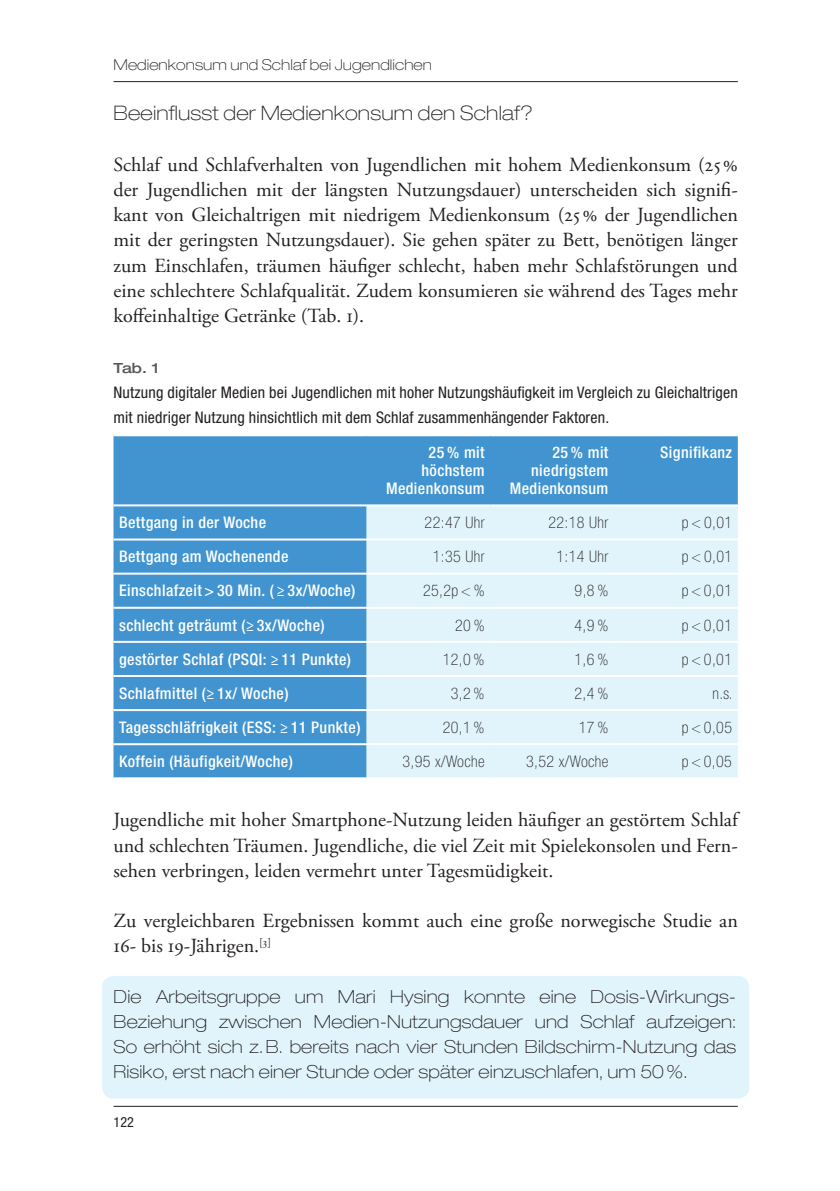
<style>
.page{position:relative;width:840px;height:1191px;background:#fff}
.page>*{position:absolute;margin:0;border:0;box-sizing:border-box;transform-origin:0 0}
.t1{font:20px/25.2px "Adobe Garamond Pro";color:#231f20;text-align:justify}
.t2{font:100 expanded 20px "Helvetica Neue LT Pro";letter-spacing:.01em;color:#231f20}
.t3{font:100 expanded 18px/25.2px "Helvetica Neue LT Pro";letter-spacing:.01em;color:#231f20;text-align:justify}
.t4{font:500 condensed 16px/18px "Helvetica Neue LT Std";letter-spacing:.025em;color:#fff;text-align:right}
.t5{font:condensed 16px/25.2px "Helvetica Neue LT Std";letter-spacing:.01em;color:#231f20}
.t6{font:100 condensed 16px "Helvetica Neue LT Std";letter-spacing:.025em;color:#231f20}
.t7{font:100 expanded 15px "Helvetica Neue LT Pro";letter-spacing:.005em;color:#231f20}
.t8{font:500 expanded 14px "Helvetica Neue LT Pro";color:#57585a}
.t9{font:condensed 14px "Helvetica Neue LT Std";color:#231f20}
</style>
<div class="page">
<hr style="left:113px;top:1106px;width:624px;height:1px;background:#231f20">
<hr style="left:113px;top:81px;width:624px;height:1px;background:#231f20">
<div style="left:113px;top:436px;width:624px;height:341px;background:#4194d0"></div>
<div style="left:366px;top:506px;width:371px;height:271px;background:#e1f4fc"></div>
<hr style="left:113px;top:538px;width:253px;height:2px;background:#fff">
<hr style="left:113px;top:572px;width:253px;height:2px;background:#fff">
<hr style="left:113px;top:607px;width:253px;height:2px;background:#fff">
<hr style="left:113px;top:641px;width:253px;height:2px;background:#fff">
<hr style="left:113px;top:675px;width:253px;height:2px;background:#fff">
<hr style="left:113px;top:709px;width:253px;height:2px;background:#fff">
<hr style="left:113px;top:743px;width:253px;height:2px;background:#fff">
<hr style="left:366px;top:538px;width:124px;height:2px;background:#fff">
<hr style="left:490px;top:538px;width:123px;height:2px;background:#fff">
<hr style="left:613px;top:538px;width:124px;height:2px;background:#fff">
<hr style="left:366px;top:572px;width:124px;height:2px;background:#fff">
<hr style="left:490px;top:572px;width:123px;height:2px;background:#fff">
<hr style="left:613px;top:572px;width:124px;height:2px;background:#fff">
<hr style="left:366px;top:607px;width:124px;height:2px;background:#fff">
<hr style="left:490px;top:607px;width:123px;height:2px;background:#fff">
<hr style="left:613px;top:607px;width:124px;height:2px;background:#fff">
<hr style="left:366px;top:641px;width:124px;height:2px;background:#fff">
<hr style="left:490px;top:641px;width:123px;height:2px;background:#fff">
<hr style="left:613px;top:641px;width:124px;height:2px;background:#fff">
<hr style="left:366px;top:675px;width:124px;height:2px;background:#fff">
<hr style="left:490px;top:675px;width:123px;height:2px;background:#fff">
<hr style="left:613px;top:675px;width:124px;height:2px;background:#fff">
<hr style="left:366px;top:709px;width:124px;height:2px;background:#fff">
<hr style="left:490px;top:709px;width:123px;height:2px;background:#fff">
<hr style="left:613px;top:709px;width:124px;height:2px;background:#fff">
<hr style="left:366px;top:743px;width:124px;height:2px;background:#fff">
<hr style="left:490px;top:743px;width:123px;height:2px;background:#fff">
<hr style="left:613px;top:743px;width:124px;height:2px;background:#fff">
<hr style="left:113px;top:504px;width:253px;height:2px;background:#fff">
<hr style="left:366px;top:504px;width:124px;height:2px;background:#fff">
<hr style="left:490px;top:504px;width:123px;height:2px;background:#fff">
<hr style="left:613px;top:504px;width:124px;height:2px;background:#fff">
<div style="left:102px;top:976px;width:646px;height:122px;background:#e1f4fc;border-radius:11px"></div>
<p class="t7" style="left:113px;top:55px;width:320px">Medienkonsum und Schlaf bei Jugendlichen</p>
<p class="t2" style="left:113px;top:101px;width:421px">Beeinflusst der Medienkonsum den Schlaf?</p>
<p class="t1" style="left:113px;top:153px;width:625px">Schlaf und Schlafverhalten von Jugendlichen mit hohem Medienkonsum (25% der Jugendlichen mit der längsten Nutzungsdauer) unterscheiden sich signifi&shy;kant von Gleichaltrigen mit niedrigem Medienkonsum (25% der Jugendlichen mit der geringsten Nutzungsdauer). Sie gehen später zu Bett, benötigen länger zum Einschlafen, träumen häufiger schlecht, haben mehr Schlafstörungen und eine schlechtere Schlafqualität. Zudem konsumieren sie während des Tages mehr koffeinhaltige Getränke (Tab. 1).</p>
<p class="t8" style="left:113px;top:358px;width:47px">Tab. 1</p>
<p class="t5" style="left:113px;top:379px;width:625px">Nutzung digitaler Medien bei Jugendlichen mit hoher Nutzungshäufigkeit im Vergleich zu Gleichaltrigen mit niedriger Nutzung hinsichtlich mit dem Schlaf zusammenhängender Faktoren.</p>
<p class="t4" style="left:386px;top:443px;width:100px">25 % mit höchstem<br>Medienkonsum</p>
<p class="t4" style="left:509px;top:443px;width:100px">25 % mit niedrigstem<br>Medienkonsum</p>
<p class="t4" style="left:660px;top:443px;width:73px">Signifikanz</p>
<p class="t4" style="left:119px;top:513px;width:148px">Bettgang in der Woche</p>
<p class="t6" style="left:424px;top:513px;width:61px">22:47 Uhr</p>
<p class="t6" style="left:548px;top:513px;width:61px">22:18 Uhr</p>
<p class="t6" style="left:681px;top:513px;width:52px">p &lt; 0,01</p>
<p class="t4" style="left:119px;top:547px;width:171px">Bettgang am Wochenende</p>
<p class="t6" style="left:432px;top:547px;width:53px">1:35 Uhr</p>
<p class="t6" style="left:556px;top:547px;width:53px">1:14 Uhr</p>
<p class="t6" style="left:681px;top:547px;width:52px">p &lt; 0,01</p>
<p class="t4" style="left:119px;top:581px;width:237px">Einschlafzeit &gt; 30 Min. ( ≥ 3x/Woche)</p>
<p class="t6" style="left:423px;top:582px;width:63px">25,2p &lt; %</p>
<p class="t6" style="left:574px;top:582px;width:35px">9,8 %</p>
<p class="t6" style="left:681px;top:582px;width:52px">p &lt; 0,01</p>
<p class="t4" style="left:119px;top:615px;width:207px">schlecht geträumt (≥ 3x/Woche)</p>
<p class="t6" style="left:455px;top:616px;width:31px">20%</p>
<p class="t6" style="left:574px;top:616px;width:35px">4,9 %</p>
<p class="t6" style="left:681px;top:616px;width:52px">p &lt; 0,01</p>
<p class="t4" style="left:119px;top:649px;width:233px">gestörter Schlaf (PSQI: ≥ 11 Punkte)</p>
<p class="t6" style="left:442px;top:650px;width:43px">12,0 %</p>
<p class="t6" style="left:574px;top:650px;width:35px">1,6 %</p>
<p class="t6" style="left:681px;top:650px;width:52px">p &lt; 0,01</p>
<p class="t4" style="left:119px;top:684px;width:171px">Schlafmittel (≥ 1x/ Woche)</p>
<p class="t6" style="left:450px;top:684px;width:35px">3,2 %</p>
<p class="t6" style="left:574px;top:684px;width:35px">2,4 %</p>
<p class="t6" style="left:712px;top:684px;width:22px">n.s.</p>
<p class="t4" style="left:119px;top:718px;width:243px">Tagesschläfrigkeit (ESS: ≥ 11 Punkte)</p>
<p class="t6" style="left:442px;top:718px;width:43px">20,1 %</p>
<p class="t6" style="left:578px;top:718px;width:31px">17%</p>
<p class="t6" style="left:681px;top:718px;width:52px">p &lt; 0,05</p>
<p class="t4" style="left:119px;top:752px;width:175px">Koffein (Häufigkeit/Woche)</p>
<p class="t6" style="left:402px;top:752px;width:84px">3,95 x/Woche</p>
<p class="t6" style="left:526px;top:752px;width:84px">3,52 x/Woche</p>
<p class="t6" style="left:681px;top:752px;width:52px">p &lt; 0,05</p>
<p class="t1" style="left:113px;top:808px;width:625px">Jugendliche mit hoher Smartphone-Nutzung leiden häufiger an gestörtem Schlaf und schlechten Träumen. Jugendliche, die viel Zeit mit Spielekonsolen und Fern&shy;sehen verbringen, leiden vermehrt unter Tagesmüdigkeit.</p>
<p class="t1" style="left:113px;top:909px;width:625px">Zu vergleichbaren Ergebnissen kommt auch eine große norwegische Studie an<br>16- bis 19-Jährigen.<sup>[3]</sup></p>
<p class="t3" style="left:113px;top:983px;width:624px">Die Arbeitsgruppe um Mari Hysing konnte eine Dosis-Wirkungs-Beziehung zwischen Medien-Nutzungsdauer und Schlaf aufzeigen:<br>So erhöht sich z. B. bereits nach vier Stunden Bildschirm-Nutzung das Risiko, erst nach einer Stunde oder später einzuschlafen, um 50%.</p>
<p class="t9" style="left:113px;top:1113px;width:22px">122</p>
</div>
